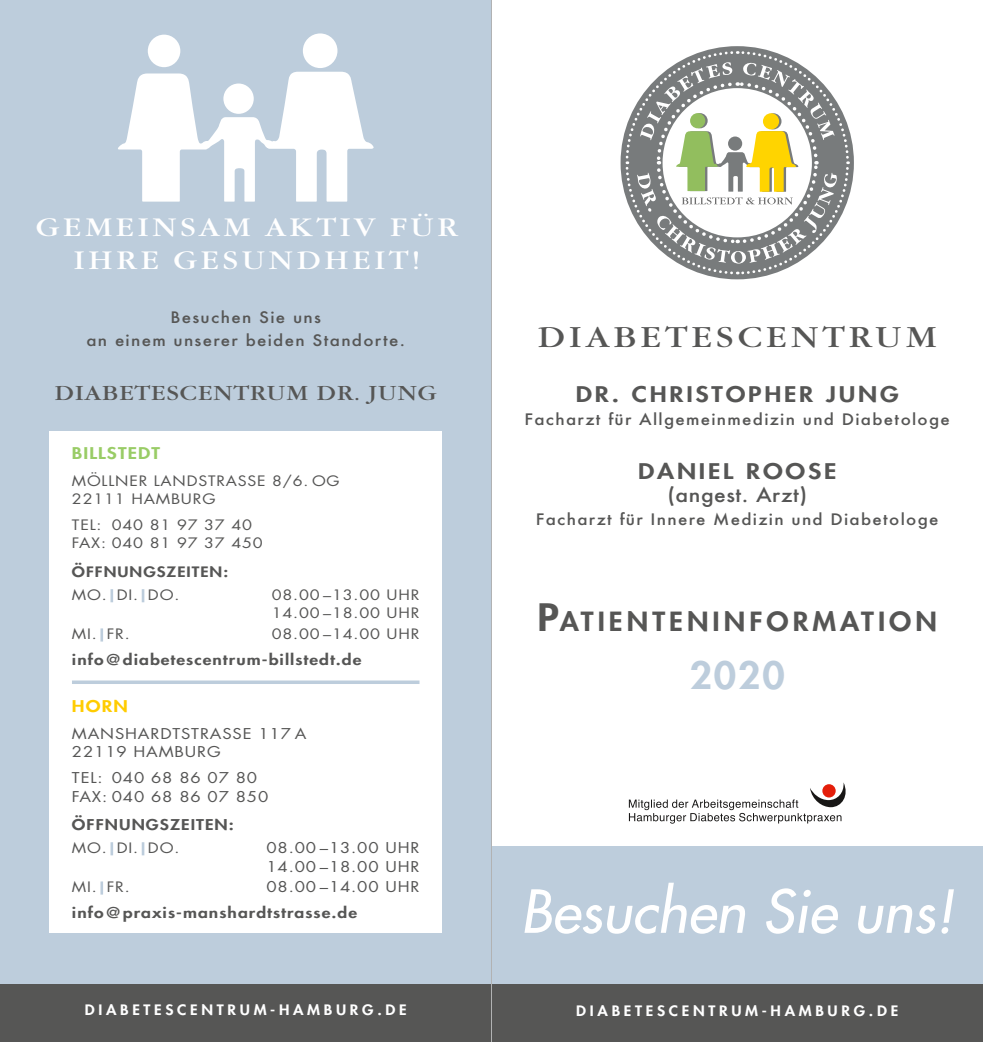
<style>
.page{position:relative;width:983px;height:1042px;background:#fff}
.page>*{position:absolute;margin:0;border:0;box-sizing:border-box;transform-origin:0 0}
.t1{font:italic 500 57.75px "Futura Std";color:#fff}
.t2{font:800 36.75px "Futura";color:#bdcddc;scale:1.05 1}
.t3{font:29.75px "Garamond Itc T";letter-spacing:.1em;color:#565655;scale:1.2 1}
.t4{font:26.25px/33.2px "Garamond Itc T";letter-spacing:.1em;color:#fff;text-align:center;scale:1.2 1}
.t5{font:800 25.72px "Futura";letter-spacing:.145em;color:#565655;scale:1.1 1}
.t6{font:800 21px "Futura";letter-spacing:.11em;color:#565655;scale:1.2 1}
.t7{font:21px "Garamond Itc T";letter-spacing:.02em;color:#565655;scale:1.2 1}
.t8{font:500 19.25px "Futura";letter-spacing:.025em;color:#565655;scale:1.1 1}
.t9{font:800 15.75px "Futura";letter-spacing:.06em;color:#9c6;scale:1.2 1}
.t10{font:800 15.75px "Futura";color:#fc0;scale:1.2 1}
.t11{font:500 15.4px/23.1px "Futura";letter-spacing:.075em;color:#565655;text-align:center;scale:1.1 1}
.t12{font:14.53px/18.4px "Futura";letter-spacing:.05em;color:#565655;scale:1.15 1}
.t13{font:800 14.53px "Futura";letter-spacing:.06em;color:#565655;scale:1.2 1}
.t14{font:14px/18.4px "Futura";letter-spacing:.05em;color:#565655;scale:1.15 1}
.t15{font:800 14px "Futura";letter-spacing:.24em;color:#fff;scale:1.1 1}
.t16{font:14px/18.4px "Futura";letter-spacing:.05em;color:#565655;scale:1.14 1}
.t17{font:800 14px "Futura";letter-spacing:.06em;color:#565655;scale:1.2 1}
.s1{font-size:36.75px}
</style>
<div class="page">
<div style="left:0;top:0;width:491px;height:1042px;background:#bdcddc"></div>
<div style="left:491px;top:846px;width:491px;height:196px;background:#bdcddc"></div>
<div style="left:0;top:984px;width:982px;height:58px;background:#565655"></div>
<div style="left:50px;top:432px;width:391px;height:501px;background:#fff"></div>
<svg style="left:110px;top:589px;width:3px;height:13px"></svg>
<svg style="left:142px;top:589px;width:2px;height:13px"></svg>
<svg style="left:100px;top:628px;width:3px;height:13px"></svg>
<svg style="left:110px;top:842px;width:3px;height:13px"></svg>
<svg style="left:142px;top:842px;width:2px;height:13px"></svg>
<svg style="left:100px;top:881px;width:3px;height:13px"></svg>
<svg style="left:72px;top:680px;width:347px;height:4px"></svg>
<svg style="left:628px;top:782px;width:217px;height:41px"></svg>
<div style="left:148px;top:35px;width:32px;height:32px;background:#fff;border-radius:50%"></div>
<svg style="left:118px;top:72px;width:256px;height:130px"></svg>
<div style="left:303px;top:33px;width:34px;height:35px;background:#fff;border-radius:50%"></div>
<svg style="left:624px;top:50px;width:226px;height:226px"></svg>
<svg style="left:637px;top:62px;width:199px;height:202px"></svg>
<hr style="left:491px;top:0;width:1px;height:1042px;background:#b1b2b3">
<h3 class="t4" style="left:35px;top:211px;width:354px">GEMEINSAM AKTIV FÜR<br>IHRE GESUNDHEIT!</h3>
<p class="t11" style="left:86px;top:306px;width:291px">Besuchen Sie uns<br>an einem unserer beiden Standorte.</p>
<h3 class="t7" style="left:55px;top:380px;width:320px">DIABETESCENTRUM DR. JUNG</h3>
<p class="t9" style="left:72px;top:442px;width:75px">BILLSTEDT</p>
<p class="t16" style="left:72px;top:471px;width:236px">MÖLLNER LANDSTRASSE 8/6. OG<br>22111 HAMBURG</p>
<p class="t14" style="left:72px;top:515px;width:167px">TEL: 040 81 97 37 40<br>FAX: 040 81 97 37 450</p>
<p class="t17" style="left:72px;top:562px;width:132px">ÖFFNUNGSZEITEN:</p>
<p class="t14" style="left:72px;top:585px;width:95px">MO. DI. DO.</p>
<p class="t14" style="left:272px;top:585px;width:130px">08.00 –13.00 UHR<br>14.00 –18.00 UHR</p>
<p class="t14" style="left:72px;top:625px;width:52px">MI. FR.</p>
<p class="t14" style="left:272px;top:625px;width:130px">08.00 –14.00 UHR</p>
<p class="t13" style="left:72px;top:650px;width:243px">info@diabetescentrum-billstedt.de</p>
<p class="t10" style="left:72px;top:695px;width:48px">HORN</p>
<p class="t12" style="left:72px;top:724px;width:205px">MANSHARDTSTRASSE 117 A<br>22119 HAMBURG</p>
<p class="t12" style="left:72px;top:768px;width:172px">TEL: 040 68 86 07 80<br>FAX: 040 68 86 07 850</p>
<p class="t13" style="left:72px;top:815px;width:136px">ÖFFNUNGSZEITEN:</p>
<p class="t14" style="left:72px;top:838px;width:95px">MO. DI. DO.</p>
<p class="t12" style="left:266px;top:838px;width:134px">08.00 –13.00 UHR<br>14.00 –18.00 UHR</p>
<p class="t14" style="left:72px;top:878px;width:52px">MI. FR.</p>
<p class="t12" style="left:266px;top:877px;width:134px">08.00 –14.00 UHR</p>
<p class="t13" style="left:72px;top:903px;width:239px">info@praxis-manshardtstrasse.de</p>
<p class="t15" style="left:85px;top:1001px;width:294px">DIABETESCENTRUM-HAMBURG.DE</p>
<h3 class="t3" style="left:537px;top:320px;width:334px">DIABETESCENTRUM</h3>
<h3 class="t6" style="left:575px;top:380px;width:270px">DR. CHRISTOPHER JUNG</h3>
<p class="t11" style="left:524px;top:407px;width:388px">Facharzt für Allgemeinmedizin und Diabetologe</p>
<h3 class="t6" style="left:638px;top:457px;width:167px">DANIEL ROOSE</h3>
<p class="t8" style="left:667px;top:482px;width:128px">(angest. Arzt)</p>
<p class="t11" style="left:536px;top:508px;width:367px">Facharzt für Innere Medizin und Diabetologe</p>
<h3 class="t5" style="left:537px;top:605px;width:364px"><span class="s1">P</span>ATIENTENINFORMATION</h3>
<h2 class="t2" style="left:689px;top:651px;width:92px">2020</h2>
<h1 class="t1" style="left:520px;top:875px;width:434px">Besuchen Sie uns!</h1>
<p class="t15" style="left:576px;top:1001px;width:294px">DIABETESCENTRUM-HAMBURG.DE</p>
</div>
